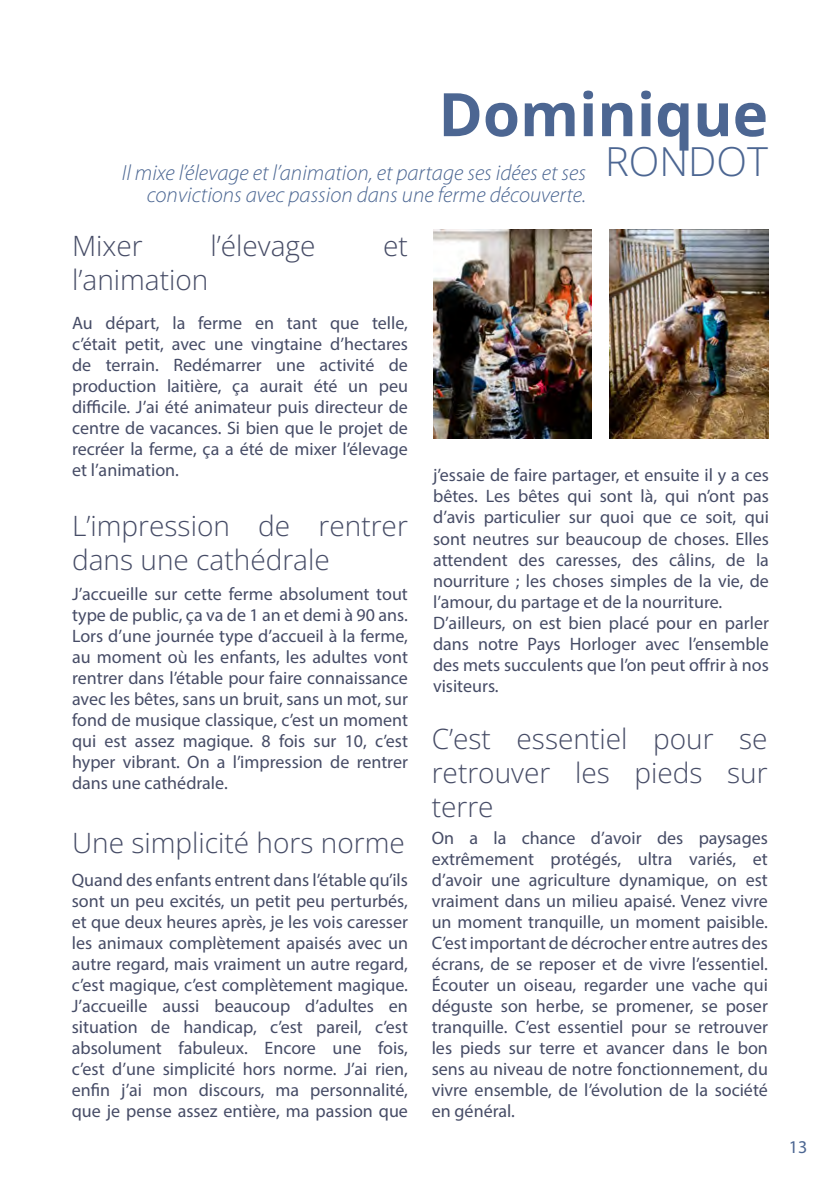
<style>
.page{position:relative;width:840px;height:1191px;background:#fff}
.page>*{position:absolute;margin:0;border:0;box-sizing:border-box;transform-origin:0 0}
.t1{font:700 60px "Open Sans";color:#4c6692}
.t2{font:300 40px "Open Sans";color:#4c6692}
.t3{font:300 28px/33.6px "Open Sans";color:#464c66}
.t4{font:italic 300 22px/22px "Myriad Pro";color:#4c6793;text-align:right}
.t5{font:18px/21px "Myriad Pro";color:#464c66;text-align:justify}
.t6{font:18px "Myriad Variable Concept";color:#4c6692}
</style>
<div class="page">
<img style="left:433px;top:229px;width:157px;height:209px">
<img style="left:609px;top:229px;width:158px;height:209px">
<h1 class="t1" style="left:438px;top:72px;width:331px">Dominique</h1>
<h2 class="t2" style="left:604px;top:134px;width:164px">RONDOT</h2>
<p class="t4" style="left:122px;top:162px;width:465px">Il mixe l’élevage et l’animation, et partage ses idées et ses convictions avec passion dans une ferme découverte.</p>
<h3 class="t3" style="left:72px;top:229px;width:72px">Mixer</h3>
<h3 class="t3" style="left:210px;top:229px;width:107px">l’élevage</h3>
<h3 class="t3" style="left:383px;top:229px;width:26px">et</h3>
<h3 class="t3" style="left:72px;top:262px;width:138px">l’animation</h3>
<p class="t5" style="left:72px;top:312px;width:337px">Au départ, la ferme en tant que telle, c’était petit, avec une vingtaine d’hectares de terrain. Redémarrer une activité de production laitière, ça aurait été un peu difficile. J’ai été animateur puis directeur de centre de vacances. Si bien que le projet de recréer la ferme, ça a été de mixer l’élevage et l’animation.</p>
<h3 class="t3" style="left:72px;top:508px;width:337px">L’impression de rentrer dans une cathédrale</h3>
<p class="t5" style="left:72px;top:583px;width:337px">J’accueille sur cette ferme absolument tout type de public, ça va de 1 an et demi à 90 ans.<br>Lors d’une journée type d’accueil à la ferme, au moment où les enfants, les adultes vont rentrer dans l’étable pour faire connaissance avec les bêtes, sans un bruit, sans un mot, sur fond de musique classique, c’est un moment qui est assez magique. 8 fois sur 10, c’est hyper vibrant. On a l’impression de rentrer dans une cathédrale.</p>
<h3 class="t3" style="left:72px;top:825px;width:334px">Une simplicité hors norme</h3>
<p class="t5" style="left:72px;top:869px;width:337px">Quand des enfants entrent dans l’étable qu’ils sont un peu excités, un petit peu perturbés, et que deux heures après, je les vois caresser les animaux complètement apaisés avec un autre regard, mais vraiment un autre regard, c’est magique, c’est complètement magique.<br>J’accueille aussi beaucoup d’adultes en situation de handicap, c’est pareil, c’est absolument fabuleux. Encore une fois, c’est d’une simplicité hors norme. J’ai rien, enfin j’ai mon discours, ma personnalité, que je pense assez entière, ma passion que</p>
<p class="t5" style="left:433px;top:464px;width:337px;text-align:left">j’essaie de faire partager, et ensuite il y a ces bêtes. Les bêtes qui sont là, qui n’ont pas d’avis particulier sur quoi que ce soit, qui sont neutres sur beaucoup de choses. Elles attendent des caresses, des câlins, de la nourriture ; les choses simples de la vie, de l’amour, du partage et de la nourriture.<br>D’ailleurs, on est bien placé pour en parler dans notre Pays Horloger avec l’ensemble des mets succulents que l’on peut offrir à nos visiteurs.</p>
<h3 class="t3" style="left:431px;top:721px;width:337px;text-align:justify">C’est essentiel pour se retrouver les pieds sur terre</h3>
<p class="t5" style="left:431px;top:827px;width:337px">On a la chance d’avoir des paysages extrêmement protégés, ultra variés, et d’avoir une agriculture dynamique, on est vraiment dans un milieu apaisé. Venez vivre un moment tranquille, un moment paisible.<br>C’est important de décrocher entre autres des écrans, de se reposer et de vivre l’essentiel.<br>Écouter un oiseau, regarder une vache qui déguste son herbe, se promener, se poser tranquille. C’est essentiel pour se retrouver les pieds sur terre et avancer dans le bon sens au niveau de notre fonctionnement, du vivre ensemble, de l’évolution de la société en général.</p>
<p class="t6" style="left:788px;top:1136px;width:20px">13</p>
</div>
